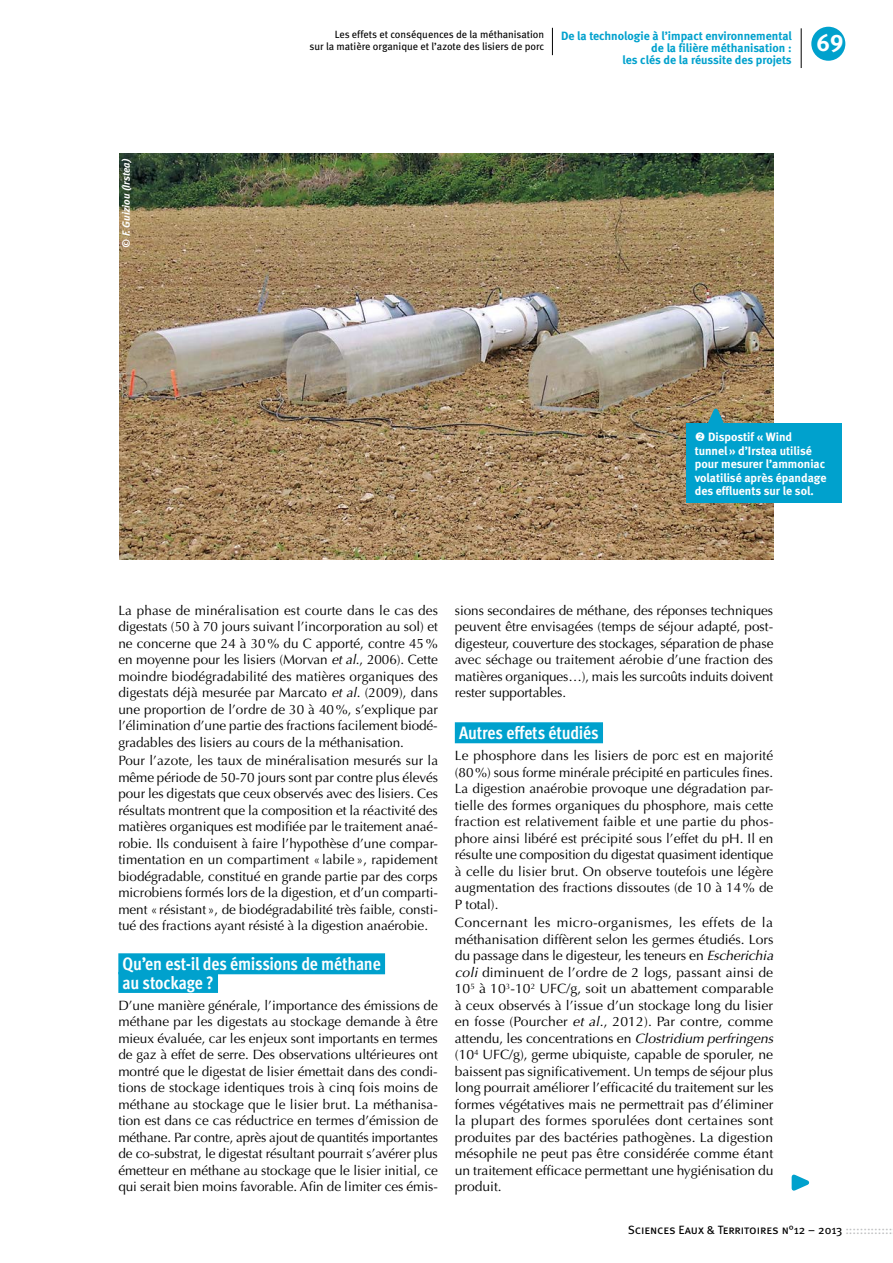
<style>
.page{position:relative;width:893px;height:1263px;background:#fff}
.page>*{position:absolute;margin:0;border:0;box-sizing:border-box;transform-origin:0 0}
.t1{font:24px "Meta Bold Caps Expert";color:#fff}
.t2{font:700 18px/18.6px "Meta Cond OT";letter-spacing:-.015em;color:#fff}
.t3{font:13.5px/16.5px "Optima";letter-spacing:-.005em;color:#000;text-align:justify}
.t4{font:12px/13.5px "Meta Bold LF";color:#fff}
.t5{font:700 12px/12px "Meta";color:#00a1cd;text-align:right}
.t6{font:12px "Meta Book Caps";letter-spacing:-.005em;color:#000}
.t7{font:10.5px/12px "Meta Book LF";color:#000;text-align:right}
.t8{font:italic 10.5px "Meta Bold LF";color:#fff}
.s1{font-style:italic}
.s2{color:#bfc0c1}
</style>
<div class="page">
<div style="left:118px;top:953px;width:267px;height:21px;background:#00a1cd"></div>
<div style="left:118px;top:972px;width:100px;height:21px;background:#00a1cd"></div>
<div style="left:455px;top:722px;width:148px;height:21px;background:#00a1cd"></div>
<svg style="left:791px;top:1174px;width:19px;height:17px"></svg>
<svg style="left:552px;top:28px;width:1px;height:27px"></svg>
<img style="left:119px;top:153px;width:655px;height:407px">
<div style="left:686px;top:423px;width:156px;height:80px;background:#00a1cd"></div>
<svg style="left:703px;top:400px;width:25px;height:23px"></svg>
<div style="left:811px;top:27px;width:34px;height:34px;background:#00a1cd;border-radius:50%"></div>
<hr style="left:801px;top:28px;width:1px;height:40px;background:#000">
<p class="t8" style="left:120px;top:247px;width:91px;rotate:-90deg">© F. Guiziou (Irstea)</p>
<p class="t7" style="left:310px;top:29px;width:236px">Les effets et conséquences de la méthanisation<br>sur la matière organique et l’azote des lisiers de porc</p>
<p class="t5" style="left:561px;top:29px;width:232px">De la technologie à l’impact environnemental de la filière méthanisation :<br>les clés de la réussite des projets</p>
<h1 class="t1" style="left:816px;top:28px;width:28px">69</h1>
<p class="t4" style="left:695px;top:430px;width:133px">❖ Dispostif « Wind tunnel» d’Irstea utilisé pour mesurer l’ammoniac volatilisé après épandage des effluents sur le sol.</p>
<p class="t3" style="left:118px;top:602px;width:321px">La phase de minéralisation est courte dans le cas des digestats (50 à 70 jours suivant l’incorporation au sol) et ne concerne que 24 à 30% du C apporté, contre 45% en moyenne pour les lisiers (Morvan <span class="s1">et al</span>., 2006). Cette moindre biodégradabilité des matières organiques des digestats déjà mesurée par Marcato <span class="s1">et al</span>. (2009), dans une proportion de l’ordre de 30 à 40%, s’explique par l’élimination d’une partie des fractions facilement biodé&shy;gradables des lisiers au cours de la méthanisation.</p>
<p class="t3" style="left:118px;top:753px;width:321px">Pour l’azote, les taux de minéralisation mesurés sur la même période de 50-70 jours sont par contre plus élevés pour les digestats que ceux observés avec des lisiers. Ces résultats montrent que la composition et la réactivité des matières organiques est modifiée par le traitement anaé&shy;robie. Ils conduisent à faire l’hypothèse d’une compar&shy;timentation en un compartiment « labile », rapidement biodégradable, constitué en grande partie par des corps microbiens formés lors de la digestion, et d’un comparti&shy;ment «résistant», de biodégradabilité très faible, consti&shy;tué des fractions ayant résisté à la digestion anaérobie.</p>
<h2 class="t2" style="left:123px;top:955px;width:260px">Qu’en est-il des émissions de méthane au stockage ?</h2>
<p class="t3" style="left:118px;top:997px;width:321px">D’une manière générale, l’importance des émissions de méthane par les digestats au stockage demande à être mieux évaluée, car les enjeux sont importants en termes de gaz à effet de serre. Des observations ultérieures ont montré que le digestat de lisier émettait dans des condi&shy;tions de stockage identiques trois à cinq fois moins de méthane au stockage que le lisier brut. La méthanisa&shy;tion est dans ce cas réductrice en termes d’émission de méthane. Par contre, après ajout de quantités importantes de co-substrat, le digestat résultant pourrait s’avérer plus émetteur en méthane au stockage que le lisier initial, ce qui serait bien moins favorable. Afin de limiter ces émis-</p>
<p class="t3" style="left:455px;top:602px;width:320px">sions secondaires de méthane, des réponses techniques peuvent être envisagées (temps de séjour adapté, post&shy;digesteur, couverture des stockages, séparation de phase avec séchage ou traitement aérobie d’une fraction des matières organiques…), mais les surcoûts induits doivent rester supportables.</p>
<h2 class="t2" style="left:459px;top:724px;width:141px">Autres effets étudiés</h2>
<p class="t3" style="left:455px;top:747px;width:320px">Le phosphore dans les lisiers de porc est en majorité (80%) sous forme minérale précipité en particules fines.<br>La digestion anaérobie provoque une dégradation par&shy;tielle des formes organiques du phosphore, mais cette fraction est relativement faible et une partie du phos&shy;phore ainsi libéré est précipité sous l’effet du pH. Il en résulte une composition du digestat quasiment identique à celle du lisier brut. On observe toutefois une légère augmentation des fractions dissoutes (de 10 à 14% de P total).</p>
<p class="t3" style="left:455px;top:914px;width:320px">Concernant les micro-organismes, les effets de la méthanisation diffèrent selon les germes étudiés. Lors du passage dans le digesteur, les teneurs en <span class="s1">Escherichia coli</span> diminuent de l’ordre de 2 logs, passant ainsi de 10<sup>5</sup> à 10<sup>3</sup>-10<sup>2</sup> UFC/g, soit un abattement comparable à ceux observés à l’issue d’un stockage long du lisier en fosse (Pourcher <span class="s1">et al</span>., 2012). Par contre, comme attendu, les concentrations en <span class="s1">Clostridium perfringens </span>(10<sup>4</sup> UFC/g), germe ubiquiste, capable de sporuler, ne baissent pas significativement. Un temps de séjour plus long pourrait améliorer l’efficacité du traitement sur les formes végétatives mais ne permettrait pas d’éliminer la plupart des formes sporulées dont certaines sont produites par des bactéries pathogènes. La digestion mésophile ne peut pas être considérée comme étant un traitement efficace permettant une hygiénisation du produit.</p>
<p class="t6" style="left:628px;top:1223px;width:266px">Sciences Eaux &amp; Territoires n°12 – 2013 <span class="s2">:::::::::::::</span></p>
</div>
